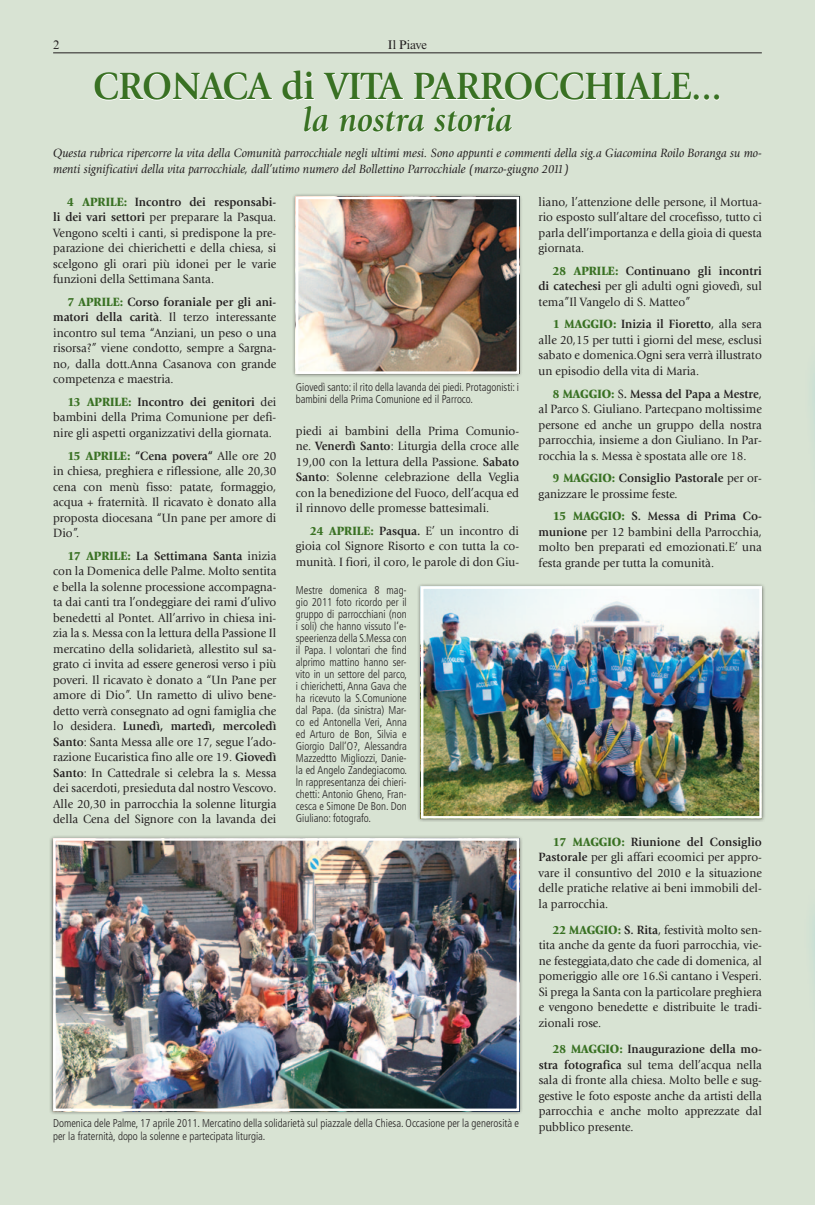
<style>
.page{position:relative;width:815px;height:1205px;background:#d8e3d3}
.page>*{position:absolute;margin:0;border:0;box-sizing:border-box;transform-origin:0 0}
.t1{font:700 39.62px "Giovanni Std";letter-spacing:-.01em;color:#397123;scale:.95 1}
.t2{font:italic 700 34.62px "Giovanni Std";color:#397123;scale:.95 1}
.t3{font:12.5px/15.5px "Giovanni Std";color:#231f20;text-align:justify;scale:.95 1}
.t4{font:italic 12.5px/15.5px "Giovanni Std";color:#231f20;scale:.95 1}
.t5{font:12.5px "Times New Roman MT Std";color:#231f20}
.t6{font:300 condensed 11.25px/12px "Frutiger LT Std";color:#231f20;scale:.95 1}
.s1{font-weight:900;color:#397123}
.s2{font-weight:700}
</style>
<div class="page">
<hr style="left:814px;top:0;width:1px;height:252px;background:#397123">
<svg style="left:94px;top:72px;width:179px;height:29px"></svg>
<svg style="left:282px;top:70px;width:437px;height:62px"></svg>
<div style="left:292px;top:193px;width:231px;height:185px;background:#231f20;opacity:.65"></div>
<img style="left:299px;top:200px;width:217px;height:171px">
<div style="left:296px;top:197px;width:223px;height:177px;border:2px solid #fff"></div>
<div style="left:49px;top:834px;width:474px;height:280px;background:#231f20;opacity:.65"></div>
<img style="left:56px;top:841px;width:460px;height:267px">
<div style="left:53px;top:838px;width:466px;height:273px;border:2px solid #fff"></div>
<div style="left:417px;top:582px;width:349px;height:240px;background:#231f20;opacity:.65"></div>
<img style="left:424px;top:589px;width:335px;height:226px">
<div style="left:421px;top:586px;width:341px;height:232px;border:2px solid #fff"></div>
<hr style="left:814px;top:616px;width:1px;height:339px;background:#00aeef;opacity:.97">
<hr style="left:53px;top:53px;width:709px;height:1px;background:#231f20">
<p class="t5" style="left:53px;top:38px;width:8px">2</p>
<p class="t5" style="left:388px;top:37px;width:41px">Il Piave</p>
<h1 class="t1" style="left:93px;top:63px;width:385px">CRONACA di vita parrocc</h1>
<h1 class="t1" style="left:584px;top:63px;width:146px">hiale...</h1>
<h2 class="t2" style="left:302px;top:101px;width:223px">la nostra storia</h2>
<p class="t4" style="left:53px;top:146px;width:748px">Questa rubrica ripercorre la vita della Comunità parrocchiale negli ultimi mesi. Sono appunti e commenti della sig.a Giacomina Roilo Boranga su mo&shy;menti significativi della vita parrocchiale, dall’utimo numero del Bollettino Parrocchiale (marzo-giugno 2011)</p>
<p class="t3" style="left:53px;top:194px;width:236px;text-indent:14px"><span class="s1">4 APRILE:</span> <span class="s2">Incontro dei responsabi&shy;li dei vari settori</span> per preparare la Pasqua.<br>Vengono scelti i canti, si predispone la pre&shy;parazione dei chierichetti e della chiesa, si scelgono gli orari più idonei per le varie funzioni della Settimana Santa.</p>
<p class="t3" style="left:53px;top:294px;width:237px;text-indent:14px"><span class="s1">7 APRILE:</span> <span class="s2">Corso foraniale per gli ani&shy;matori della carità</span>. Il terzo interessante incontro sul tema “Anziani, un peso o una risorsa?” viene condotto, sempre a Sargna&shy;no, dalla dott.Anna Casanova con grande competenza e maestria.</p>
<p class="t3" style="left:53px;top:394px;width:236px;text-indent:14px"><span class="s1">13 APRILE:</span> <span class="s2">Incontro dei genitori</span> dei bambini della Prima Comunione per defi&shy;nire gli aspetti organizzativi della giornata.</p>
<p class="t3" style="left:53px;top:448px;width:237px;text-indent:14px"><span class="s1">15 APRILE:</span> <span class="s2">“Cena povera“</span> Alle ore 20 in chiesa, preghiera e riflessione, alle 20,30 cena con menù fisso: patate, formaggio, acqua + fraternità. Il ricavato è donato alla proposta diocesana “Un pane per amore di Dio”.</p>
<p class="t3" style="left:53px;top:548px;width:237px;text-indent:14px"><span class="s1">17 APRILE:</span> <span class="s2">La Settimana Santa</span> inizia con la Domenica delle Palme. Molto sentita e bella la solenne processione accompagna&shy;ta dai canti tra l’ondeggiare dei rami d’ulivo benedetti al Pontet. All’arrivo in chiesa ini&shy;zia la s. Messa con la lettura della Passione Il mercatino della solidarietà, allestito sul sa&shy;grato ci invita ad essere generosi verso i più poveri. Il ricavato è donato a “Un Pane per amore di Dio”. Un rametto di ulivo bene&shy;detto verrà consegnato ad ogni famiglia che lo desidera. <span class="s2">Lunedì, martedì, mercoledì Santo</span>: Santa Messa alle ore 17, segue l’ado&shy;razione Eucaristica fino alle ore 19. <span class="s2">Giovedì Santo</span>: In Cattedrale si celebra la s. Messa dei sacerdoti, presieduta dal nostro Vescovo.<br>Alle 20,30 in parrocchia la solenne liturgia della Cena del Signore con la lavanda dei</p>
<p class="t6" style="left:296px;top:381px;width:237px">Giovedì santo: il rito della lavanda dei piedi. Protagonisti: i bambini della Prima Comunione ed il Parroco.</p>
<p class="t3" style="left:296px;top:423px;width:237px">piedi ai bambini della Prima Comunio&shy;ne. <span class="s2">Venerdì Santo</span>: Liturgia della croce alle 19,00 con la lettura della Passione. <span class="s2">Sabato Santo</span>: Solenne celebrazione della Veglia con la benedizione del Fuoco, dell’acqua ed il rinnovo delle promesse battesimali.</p>
<p class="t3" style="left:296px;top:523px;width:236px;text-indent:14px"><span class="s1">24 APRILE:</span> <span class="s2">Pasqua.</span> E’ un incontro di gioia col Signore Risorto e con tutta la co&shy;munità. I fiori, il coro, le parole di don Giu-</p>
<p class="t6" style="left:296px;top:584px;width:119px;text-align:justify">Mestre domenica 8 mag&shy;gio 2011 foto ricordo per il gruppo di parrocchiani (non i soli) che hanno vissuto l’e&shy;speerienza della S.Messa con il Papa. I volontari che find alprimo mattino hanno ser&shy;vito in un settore del parco, i chierichetti, Anna Gava che ha ricevuto la S.Comunione dal Papa. (da sinistra) Mar&shy;co ed Antonella Veri, Anna ed Arturo de Bon, Silvia e Giorgio Dall’O?, Alessandra Mazzedtto Migliozzi, Danie&shy;la ed Angelo Zandegiacomo.<br>In rappresentanza dei chieri&shy;chetti: Antonio Gheno, Fran&shy;cesca e Simone De Bon. Don Giuliano: fotografo.</p>
<p class="t6" style="left:53px;top:1118px;width:492px">Domenica dele Palme, 17 aprile 2011. Mercatino della solidarietà sul piazzale della Chiesa. Occasione per la generosità e per la fraternità, dopo la solenne e partecipata liturgia.</p>
<p class="t3" style="left:539px;top:194px;width:236px">liano, l’attenzione delle persone, il Mortua&shy;rio esposto sull’altare del crocefisso, tutto ci parla dell’importanza e della gioia di questa giornata.</p>
<p class="t3" style="left:539px;top:263px;width:236px;text-indent:14px"><span class="s1">28 APRILE:</span> <span class="s2">Continuano gli incontri di catechesi</span> per gli adulti ogni giovedì, sul tema”Il Vangelo di S. Matteo”</p>
<p class="t3" style="left:539px;top:317px;width:236px;text-indent:14px"><span class="s1">1 MAGGIO:</span> <span class="s2">Inizia il Fioretto</span>, alla sera alle 20,15 per tutti i giorni del mese, esclusi sabato e domenica.Ogni sera verrà illustrato un episodio della vita di Maria.</p>
<p class="t3" style="left:539px;top:386px;width:236px;text-indent:14px"><span class="s1">8 MAGGIO:</span> S<span class="s2">. Messa del Papa a Mestre</span>, al Parco S. Giuliano. Partecpano moltissime persone ed anche un gruppo della nostra parrocchia, insieme a don Giuliano. In Par&shy;rocchia la s. Messa è spostata alle ore 18.</p>
<p class="t3" style="left:539px;top:470px;width:236px;text-indent:14px"><span class="s1">9 MAGGIO:</span> <span class="s2">Consiglio Pastorale</span> per or&shy;ganizzare le prossime feste.</p>
<p class="t3" style="left:539px;top:508px;width:236px;text-indent:14px"><span class="s1">15 MAGGIO:</span> <span class="s2">S. Messa di Prima Co&shy;munione</span> per 12 bambini della Parrocchia, molto ben preparati ed emozionati.E’ una festa grande per tutta la comunità.</p>
<p class="t3" style="left:539px;top:834px;width:236px;text-indent:14px"><span class="s1">17 MAGGIO:</span> <span class="s2">Riunione del Consiglio Pastorale</span> per gli affari ecoomici per appro&shy;vare il consuntivo del 2010 e la situazione delle pratiche relative ai beni immobili del&shy;la parrocchia.</p>
<p class="t3" style="left:539px;top:922px;width:237px;text-indent:14px"><span class="s1">22 MAGGIO:</span> <span class="s2">S. Rita</span>, festività molto sen&shy;tita anche da gente da fuori parrocchia, vie&shy;ne festeggiata,dato che cade di domenica, al pomeriggio alle ore 16.Si cantano i Vesperi.<br>Si prega la Santa con la particolare preghiera e vengono benedette e distribuite le tradi&shy;zionali rose.</p>
<p class="t3" style="left:539px;top:1041px;width:236px;text-indent:14px"><span class="s1">28 MAGGIO:</span> <span class="s2">Inaugurazione della mo&shy;stra fotografica</span> sul tema dell’acqua nella sala di fronte alla chiesa. Molto belle e sug&shy;gestive le foto esposte anche da artisti della parrocchia e anche molto apprezzate dal pubblico presente.</p>
</div>
